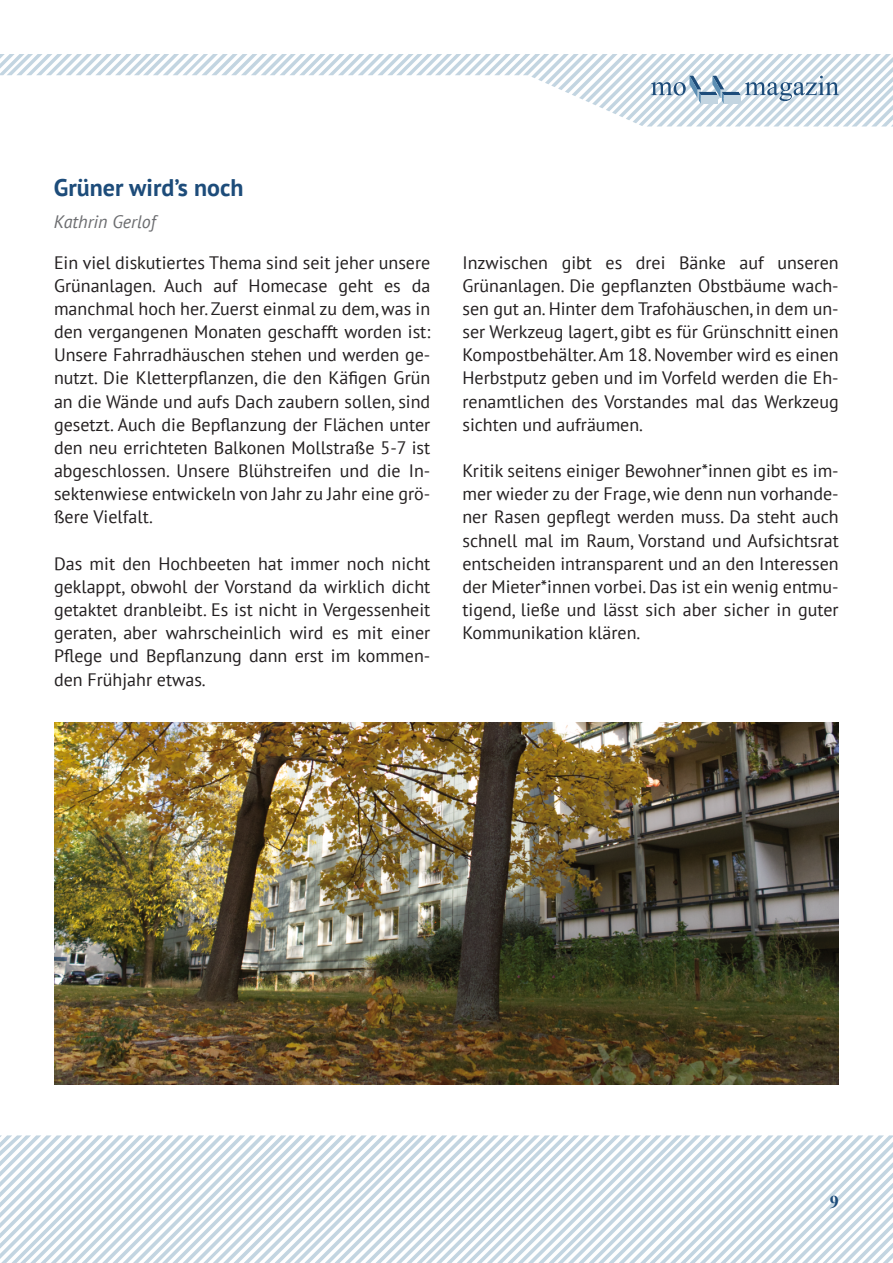
<style>
.page{position:relative;width:893px;height:1263px;background:#fff}
.page>*{position:absolute;margin:0;border:0;box-sizing:border-box;transform-origin:0 0}
.t1{font:700 24px "PT Sans";color:#1d4c7a}
.t2{font:18px/23.1px "PT Sans";color:#231f20;text-align:justify}
.t3{font:italic 18px "PT Sans";color:#6c6d70}
.t4{font:700 18px "Times New Roman";color:#1d4c7a}
</style>
<div class="page">
<svg style="left:0;top:54px;width:893px;height:72px"></svg>
<svg style="left:0;top:1135px;width:893px;height:128px"></svg>
<img style="left:54px;top:722px;width:785px;height:362px">
<h1 class="t1" style="left:54px;top:178px;width:191px">Grüner wird’s noch</h1>
<p class="t3" style="left:54px;top:214px;width:104px">Kathrin Gerlof</p>
<p class="t2" style="left:54px;top:253px;width:378px">Ein viel diskutiertes Thema sind seit jeher unsere Grünanlagen. Auch auf Homecase geht es da manchmal hoch her. Zuerst einmal zu dem, was in den vergangenen Monaten geschafft worden ist:<br>Unsere Fahrradhäuschen stehen und werden ge&shy;nutzt. Die Kletterpflanzen, die den Käfigen Grün an die Wände und aufs Dach zaubern sollen, sind gesetzt. Auch die Bepflanzung der Flächen unter den neu errichteten Balkonen Mollstraße 5-7 ist abgeschlossen. Unsere Blühstreifen und die In&shy;sektenwiese entwickeln von Jahr zu Jahr eine grö&shy;ßere Vielfalt.</p>
<p class="t2" style="left:54px;top:554px;width:378px">Das mit den Hochbeeten hat immer noch nicht geklappt, obwohl der Vorstand da wirklich dicht getaktet dranbleibt. Es ist nicht in Vergessenheit geraten, aber wahrscheinlich wird es mit einer Pflege und Bepflanzung dann erst im kommen&shy;den Frühjahr etwas.</p>
<p class="t2" style="left:462px;top:253px;width:378px">Inzwischen gibt es drei Bänke auf unseren Grünanlagen. Die gepflanzten Obstbäume wach&shy;sen gut an. Hinter dem Trafohäuschen, in dem un&shy;ser Werkzeug lagert, gibt es für Grünschnitt einen Kompostbehälter. Am 18. November wird es einen Herbstputz geben und im Vorfeld werden die Eh&shy;renamtlichen des Vorstandes mal das Werkzeug sichten und aufräumen.</p>
<p class="t2" style="left:462px;top:461px;width:378px">Kritik seitens einiger Bewohner*innen gibt es im&shy;mer wieder zu der Frage, wie denn nun vorhande&shy;ner Rasen gepflegt werden muss. Da steht auch schnell mal im Raum, Vorstand und Aufsichtsrat entscheiden intransparent und an den Interessen der Mieter*innen vorbei. Das ist ein wenig entmu&shy;tigend, ließe und lässt sich aber sicher in guter Kommunikation klären.</p>
<p class="t4" style="left:830px;top:1195px;width:10px">9</p>
</div>
